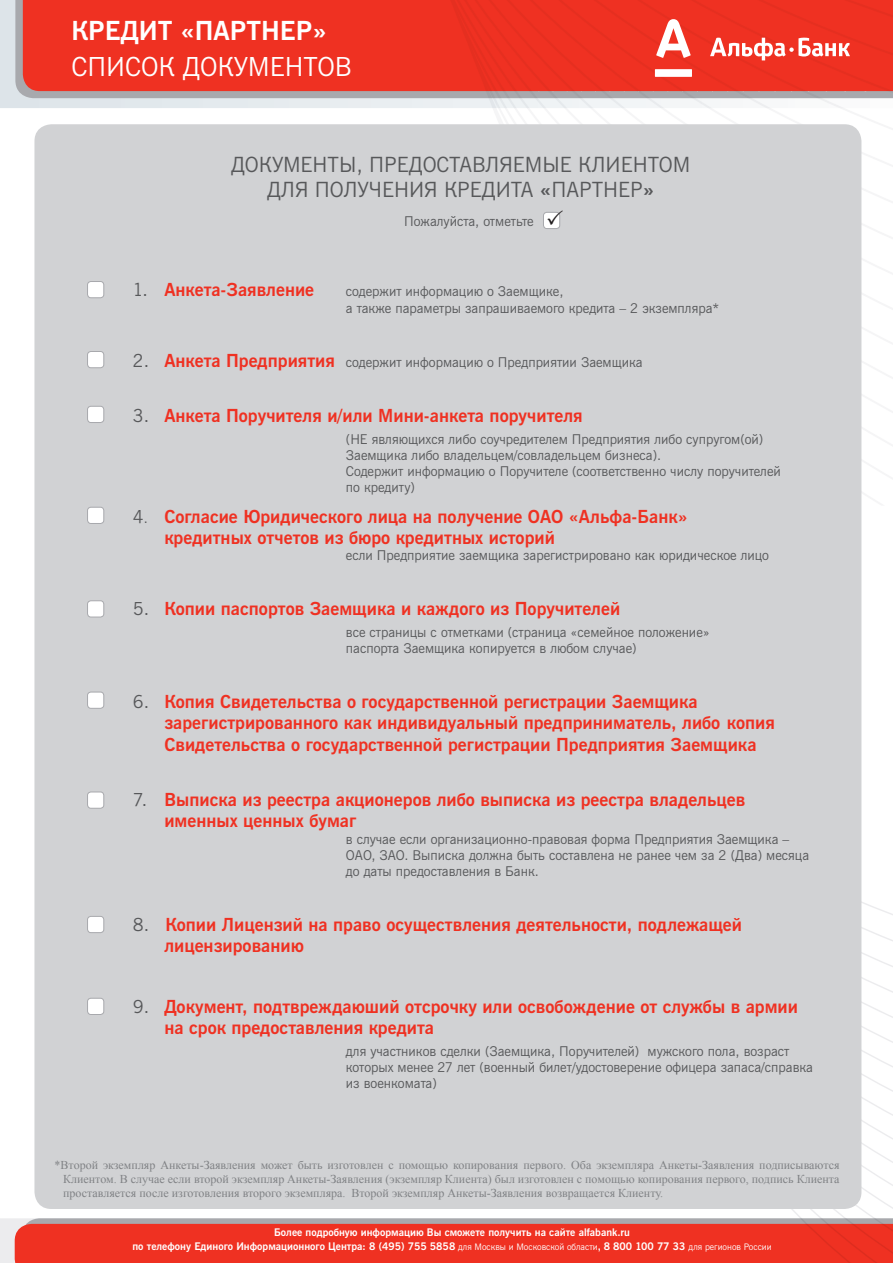
<style>
.page{position:relative;width:893px;height:1263px;background:#fff}
.page>*{position:absolute;margin:0;border:0;box-sizing:border-box;transform-origin:0 0}
.t1{font:26.25px "News Gothic CBT";color:#fff}
.t2{font:26.25px "News Gothic C Bd BT";color:#fff}
.t3{font:21px "News Gothic CBT";color:#57585a}
.t4{font:18px/21.6px "News Gothic C Bd BT";color:#ef3122}
.t5{font:13.5px/16.2px "News Gothic CBT";color:#57585a}
.t6{font:12px/14.4px "Times New Roman";color:#808285;text-align:justify}
.t7{font:10.5px/14.4px "News Gothic C Bd BT";color:#fff;text-align:center}
.s1{font-family:"News Gothic C Bd BT"}
.s2{font-family:"News Gothic CBT";color:#57585a}
.s3{font-size:18px}
.s4{font-family:"News Gothic C Bd BT";font-size:18px;color:#ef3122}
.s5{font-family:"News Gothic CBT";font-size:13.5px;color:#57585a}
.s6{font-family:"News Gothic CBT";font-size:9px}
</style>
<div class="page">
<svg style="left:0;top:0;width:440px;height:108px;background:#e1e7eb"></svg>
<svg style="left:15px;top:0;width:425px;height:98px;background:#aaa8ac"></svg>
<div style="left:23px;top:0;width:417px;height:91px;background:#ef3122"></div>
<svg style="left:440px;top:0;width:453px;height:506px"></svg>
<svg style="left:538px;top:0;width:348px;height:92px;background:#ee3e30"></svg>
<svg style="left:0;top:1218px;width:615px;height:45px;background:#e64639"></svg>
<svg style="left:615px;top:901px;width:278px;height:362px"></svg>
<div style="left:34px;top:124px;width:827px;height:1085px;background:#d1d2d4;border-radius:17px"></div>
<div style="left:88px;top:281px;width:16px;height:17px;background:#fff;border-radius:3px"></div>
<div style="left:87px;top:281px;width:17px;height:17px;border:1px solid #a8a9ad;border-radius:3px"></div>
<div style="left:88px;top:351px;width:16px;height:17px;background:#fff;border-radius:3px"></div>
<div style="left:87px;top:351px;width:17px;height:17px;border:1px solid #a8a9ad;border-radius:3px"></div>
<div style="left:88px;top:406px;width:16px;height:16px;background:#fff;border-radius:3px"></div>
<div style="left:87px;top:406px;width:17px;height:17px;border:1px solid #a8a9ad;border-radius:3px"></div>
<div style="left:88px;top:507px;width:16px;height:16px;background:#fff;border-radius:3px"></div>
<div style="left:87px;top:507px;width:17px;height:17px;border:1px solid #a8a9ad;border-radius:3px"></div>
<div style="left:88px;top:601px;width:16px;height:16px;background:#fff;border-radius:3px"></div>
<div style="left:87px;top:600px;width:17px;height:17px;border:1px solid #a8a9ad;border-radius:3px"></div>
<div style="left:88px;top:692px;width:16px;height:16px;background:#fff;border-radius:3px"></div>
<div style="left:87px;top:692px;width:17px;height:17px;border:1px solid #a8a9ad;border-radius:3px"></div>
<div style="left:88px;top:792px;width:16px;height:16px;background:#fff;border-radius:3px"></div>
<div style="left:87px;top:792px;width:17px;height:17px;border:1px solid #a8a9ad;border-radius:3px"></div>
<div style="left:88px;top:916px;width:16px;height:17px;background:#fff;border-radius:3px"></div>
<div style="left:87px;top:916px;width:17px;height:17px;border:1px solid #a8a9ad;border-radius:3px"></div>
<div style="left:88px;top:998px;width:16px;height:16px;background:#fff;border-radius:3px"></div>
<div style="left:87px;top:998px;width:17px;height:17px;border:1px solid #a8a9ad;border-radius:3px"></div>
<div style="left:543px;top:212px;width:17px;height:17px;background:#fff;border-radius:3px"></div>
<div style="left:543px;top:212px;width:17px;height:17px;border:1px solid #a8a9ad;border-radius:3px"></div>
<svg style="left:547px;top:212px;width:14px;height:13px"></svg>
<h1 class="t2" style="left:72px;top:15px;width:257px">КРЕДИТ «ПАРТНЕР»</h1>
<h1 class="t1" style="left:72px;top:51px;width:282px">СПИСОК ДОКУМЕНТОВ</h1>
<h2 class="t3" style="left:231px;top:152px;width:29px">Документ</h2>
<h2 class="t3" style="left:339px;top:152px;width:44px">ы, предостав</h2>
<h2 class="t3" style="left:485px;top:152px;width:135px">ляемые Клиентом</h2>
<h2 class="t3" style="left:267px;top:177px;width:129px">для получени</h2>
<h2 class="t3" style="left:424px;top:177px;width:47px">я Кредита</h2>
<h2 class="t3" style="left:540px;top:177px;width:116px"><span class="s1">«</span>ПАРТНЕР<span class="s1">»</span></h2>
<p class="t5" style="left:404px;top:213px;width:131px">Пожалуйста, отметьте</p>
<h3 class="t4" style="left:133px;top:279px;width:183px"><span class="s2">1.</span> Анкета-Заявление</h3>
<p class="t5" style="left:346px;top:283px;width:375px">содержит информацию о Заемщике,<br>а также параметры запрашиваемого кредита – 2 экземпляра*</p>
<p class="t5" style="left:133px;top:354px;width:511px"><span class="s3">2.</span> <span class="s4">Анкета Предприятия</span> содержит информацию о Предприятии Заемщика</p>
<h3 class="t4" style="left:133px;top:405px;width:451px"><span class="s2">3.</span> Анкета Поручителя и/или Мини-анкета поручителя</h3>
<p class="t5" style="left:346px;top:431px;width:436px">(НЕ являющихся либо соучредителем Предприятия либо супругом(ой)<br>Заемщика либо владельцем/совладельцем бизнеса).<br>Cодержит информацию о Поручителе (соответственно числу поручителей по кредиту)</p>
<h3 class="t4" style="left:164px;top:505px;width:525px;text-indent:-32px"><span class="s2">4</span><span class="s5">.</span> Согласие Юридического лица на получение ОАО «Альфа-Банк» кредитных отчетов из бюро кредитных историй</h3>
<p class="t5" style="left:346px;top:547px;width:425px">если Предприятие заемщика зарегистрировано как юридическое лицо</p>
<h3 class="t4" style="left:133px;top:598px;width:489px"><span class="s2">5.</span> Копии паспортов Заемщика и каждого из Поручителей</h3>
<p class="t5" style="left:346px;top:624px;width:365px">все страницы с отметками (страница «семейное положение» паспорта Заемщика копируется в любом случае)</p>
<h3 class="t4" style="left:164px;top:690px;width:612px;text-indent:-32px"><span class="s2">6.</span> Копия Свидетельства о государственной регистрации Заемщика зарегистрированного как индивидуальный предприниматель, либо копия<br>Свидетельства о государственной регистрации Предприятия Заемщика</h3>
<h3 class="t4" style="left:164px;top:788px;width:582px;text-indent:-32px"><span class="s2">7.</span> Выписка из реестра акционеров либо выписка из реестра владельцев именных ценных бумаг</h3>
<p class="t5" style="left:346px;top:831px;width:465px">в случае если организационно-правовая форма Предприятия Заемщика –<br>ОАО, ЗАО. Выписка должна быть составлена не ранее чем за 2 (Два) месяца до даты предоставления в Банк.</p>
<h3 class="t4" style="left:164px;top:913px;width:579px;text-indent:-32px"><span class="s2">8.</span> Копии Лицензий на право осуществления деятельности, подлежащей лицензированию</h3>
<h3 class="t4" style="left:164px;top:995px;width:635px;text-indent:-32px"><span class="s2">9.</span> Документ, подтвреждаюший отсрочку или освобождение от службы в армии на срок предоставления кредита</h3>
<p class="t5" style="left:346px;top:1043px;width:469px">для участников сделки (Заемщика, Поручителей) мужского пола, возраст которых менее 27 лет (военный билет/удостоверение офицера запаса/справка из военкомата)</p>
<p class="t6" style="left:63px;top:1157px;width:778px;text-indent:-9px">*Второй экземпляр Анкеты-Заявления может быть изготовлен с помощью копирования первого. Оба экземпляра Анкеты-Заявления подписываются Клиентом. В случае если второй экземпляр Анкеты-Заявления (экземпляр Клиента) был изготовлен с помощью копирования первого, подпись Клиента проставляется после изготовления второго экземпляра. Второй экземпляр Анкеты-Заявления возвращается Клиенту.</p>
<p class="t7" style="left:132px;top:1225px;width:641px">Более подробную информацию Вы сможете получить на сайте alfabank.ru<br>по телефону Единого Информационного Центра: 8 (495) 755 5858 <span class="s6">для Москвы и Московской области</span>, 8 800 100 77 33 <span class="s6">для регионов России</span></p>
</div>
